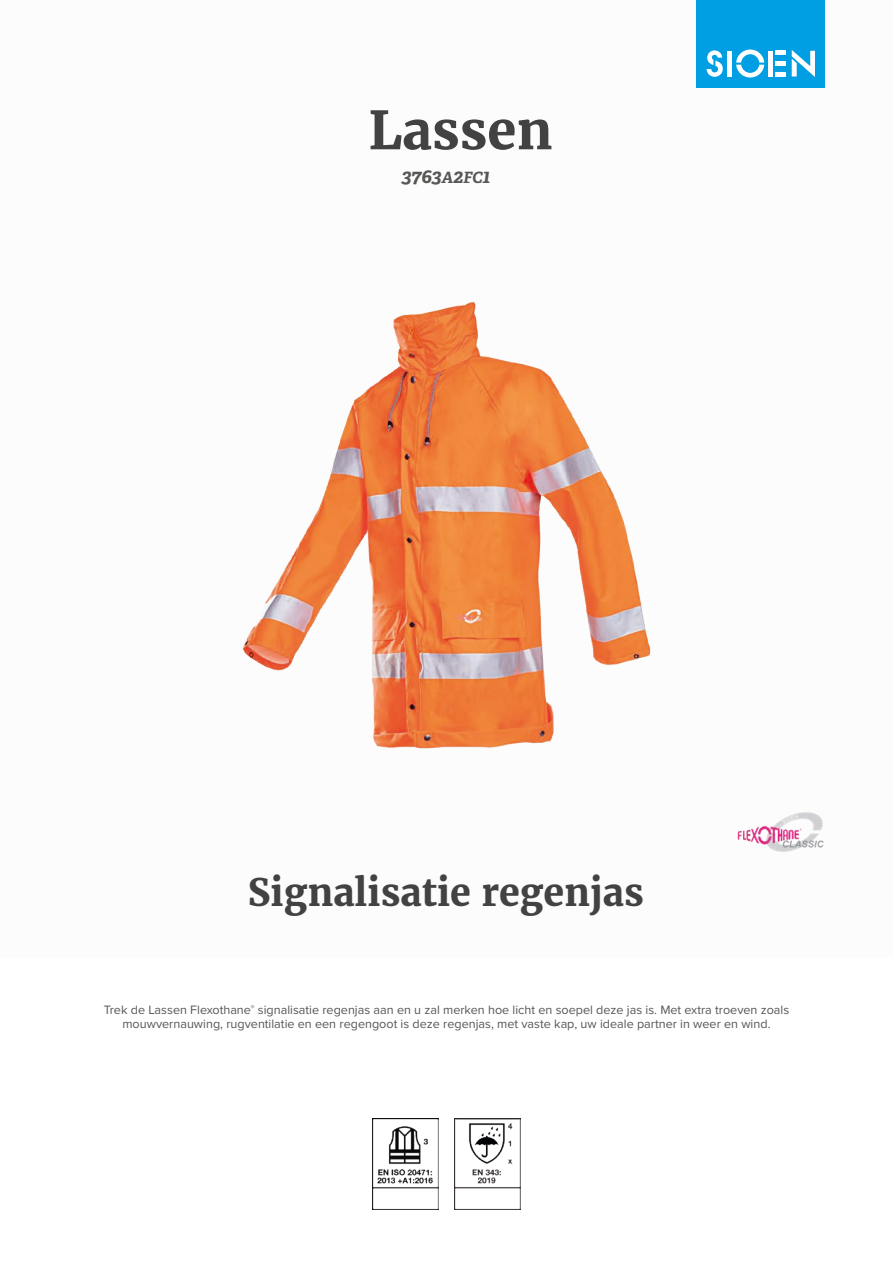
<style>
.page{position:relative;width:893px;height:1263px;background:#fff}
.page>*{position:absolute;margin:0;border:0;box-sizing:border-box;transform-origin:0 0}
.t1{font:700 52.5px "Merriweather";color:#424243}
.t2{font:700 37.5px "Merriweather";color:#424243}
.t3{font:italic 700 19.5px "Adelle";color:#575756}
.t4{font:12.6px/13.6px "Proxima Nova";color:#575756;text-align:center}
.s1{font-size:15.6px}
</style>
<div class="page">
<div style="left:697px;top:0;width:128px;height:88px;background:#009fe3"></div>
<svg style="left:707px;top:50px;width:16px;height:27px"></svg>
<svg style="left:736px;top:50px;width:28px;height:28px"></svg>
<div style="left:727px;top:51px;width:5px;height:26px;background:#fff"></div>
<div style="left:768px;top:51px;width:5px;height:26px;background:#fff"></div>
<div style="left:775px;top:72px;width:11px;height:5px;background:#fff"></div>
<div style="left:775px;top:61px;width:11px;height:5px;background:#fff"></div>
<hr style="left:775px;top:51px;width:11px;height:4px;background:#fff">
<svg style="left:792px;top:50px;width:23px;height:27px"></svg>
<img style="left:737px;top:812px;width:87px;height:40px">
<img style="left:372px;top:1118px;width:66px;height:92px">
<img style="left:454px;top:1118px;width:67px;height:92px">
<img style="left:242px;top:302px;width:409px;height:447px">
<h1 class="t1" style="left:369px;top:95px;width:186px">Lassen</h1>
<h3 class="t3" style="left:401px;top:164px;width:91px">3763<span class="s1">A</span>2<span class="s1">FC</span>1</h3>
<h2 class="t2" style="left:248px;top:867px;width:398px">Signalisatie regenjas</h2>
<p class="t4" style="left:104px;top:1002px;width:687px">Trek de Lassen Flexothane<sup>®</sup> signalisatie regenjas aan en u zal merken hoe licht en soepel deze jas is. Met extra troeven zoals mouwvernauwing, rugventilatie en een regengoot is deze regenjas, met vaste kap, uw ideale partner in weer en wind.</p>
</div>
